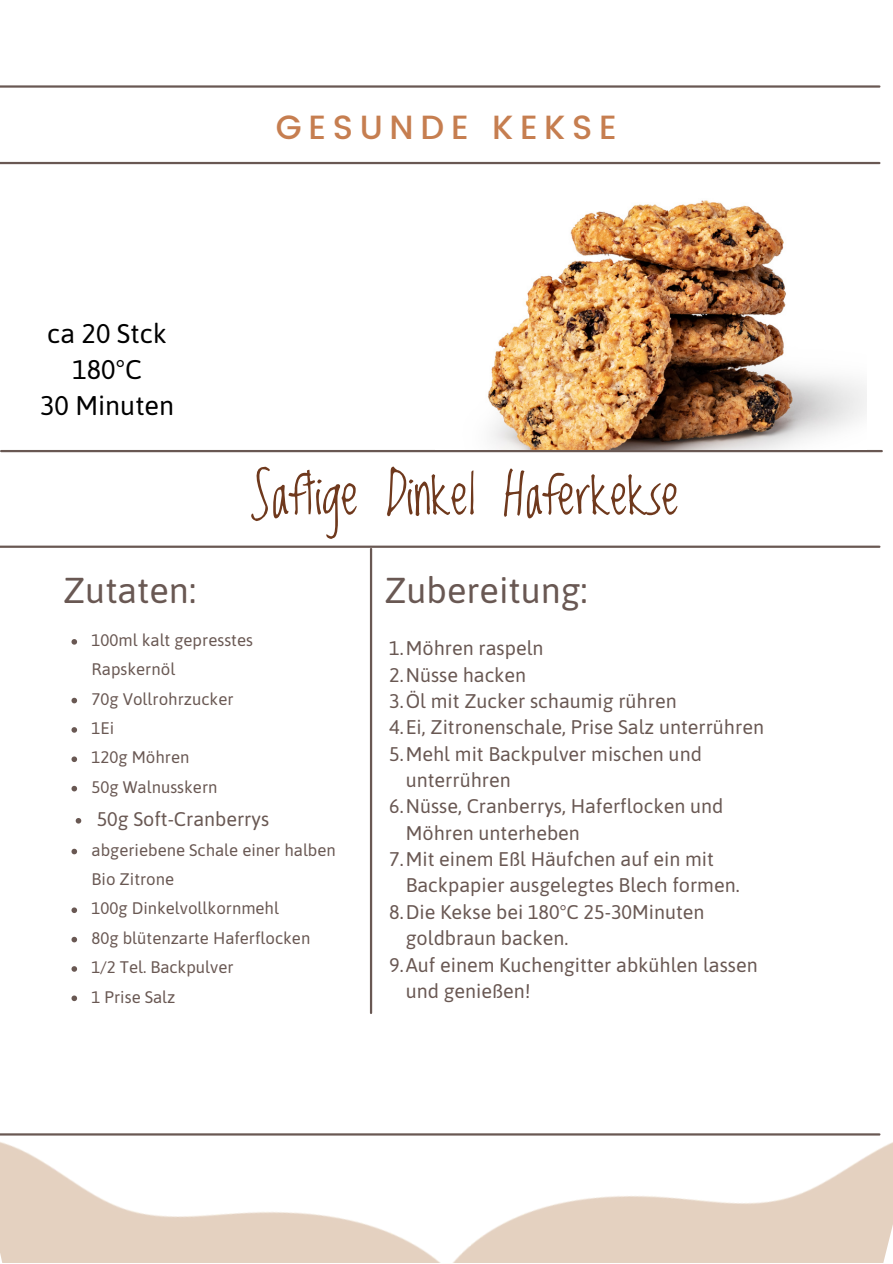
<style>
.page{position:relative;width:893px;height:1264px;background:#fff}
.page>*{position:absolute;margin:0;border:0;box-sizing:border-box;transform-origin:0 0}
.t1{font:55.05px "Lovedbythe King";color:#6f391d}
.t2{font:36px "Asap";color:#695853}
.t3{font:500 33.6px "Poppins";letter-spacing:.2em;color:#c67e50}
.t4{font:27px "Asap";color:#000}
.t5{font:19.8px/26.4px "Asap";color:#695853}
.t6{font:16.8px/29.4px "Asap";color:#695853}
</style>
<div class="page">
<hr style="left:0;top:162px;width:879px;height:2px;background:#695853">
<hr style="left:0;top:545px;width:879px;height:3px;background:#695853">
<hr style="left:1px;top:450px;width:880px;height:2px;background:#695853">
<hr style="left:370px;top:549px;width:2px;height:463px;background:#695853">
<hr style="left:0;top:85px;width:879px;height:3px;background:#695853">
<img style="left:488px;top:200px;width:378px;height:250px">
<img style="left:470px;top:1133px;width:422px;height:129px">
<img style="left:0;top:1133px;width:470px;height:129px">
<svg style="left:71px;top:639px;width:6px;height:5px"></svg>
<svg style="left:71px;top:697px;width:6px;height:6px"></svg>
<svg style="left:71px;top:727px;width:6px;height:5px"></svg>
<svg style="left:71px;top:756px;width:6px;height:6px"></svg>
<svg style="left:71px;top:785px;width:6px;height:6px"></svg>
<svg style="left:76px;top:818px;width:5px;height:5px"></svg>
<svg style="left:71px;top:848px;width:6px;height:6px"></svg>
<svg style="left:71px;top:907px;width:6px;height:6px"></svg>
<svg style="left:71px;top:936px;width:6px;height:6px"></svg>
<svg style="left:71px;top:966px;width:6px;height:5px"></svg>
<svg style="left:71px;top:995px;width:6px;height:6px"></svg>
<p class="t4" style="left:47px;top:317px;width:121px">ca 20 Stck</p>
<p class="t4" style="left:72px;top:353px;width:71px">180°C</p>
<p class="t4" style="left:40px;top:389px;width:136px">30 Minuten</p>
<p class="t3" style="left:276px;top:107px;width:342px">GESUNDE KEKSE</p>
<p class="t1" style="left:249px;top:463px;width:431px">Saftige Dinkel Haferkekse</p>
<p class="t2" style="left:63px;top:569px;width:134px">Zutaten:</p>
<p class="t2" style="left:384px;top:569px;width:205px">Zubereitung:</p>
<p class="t6" style="left:92px;top:625px;width:163px">100ml kalt gepresstes<br>Rapskernöl</p>
<p class="t6" style="left:92px;top:684px;width:143px">70g Vollrohrzucker</p>
<p class="t6" style="left:92px;top:713px;width:24px">1Ei</p>
<p class="t6" style="left:92px;top:742px;width:99px">120g Möhren</p>
<p class="t6" style="left:92px;top:772px;width:127px">50g Walnusskern</p>
<p class="t5" style="left:97px;top:806px;width:174px">50g Soft-Cranberrys</p>
<p class="t6" style="left:92px;top:835px;width:246px">abgeriebene Schale einer halben<br>Bio Zitrone</p>
<p class="t6" style="left:92px;top:893px;width:189px">100g Dinkelvollkornmehl</p>
<p class="t6" style="left:92px;top:923px;width:220px">80g blütenzarte Haferflocken</p>
<p class="t6" style="left:92px;top:952px;width:143px">1/2 Tel. Backpulver</p>
<p class="t6" style="left:92px;top:981px;width:85px">1 Prise Salz</p>
<p class="t5" style="left:389px;top:634px;width:156px">1.Möhren raspeln</p>
<p class="t5" style="left:389px;top:661px;width:138px">2.Nüsse hacken</p>
<p class="t5" style="left:389px;top:687px;width:289px">3.Öl mit Zucker schaumig rühren</p>
<p class="t5" style="left:389px;top:714px;width:376px">4.Ei, Zitronenschale, Prise Salz unterrühren</p>
<p class="t5" style="left:406px;top:740px;width:297px;text-indent:-16px">5.Mehl mit Backpulver mischen und unterrühren</p>
<p class="t5" style="left:406px;top:793px;width:319px;text-indent:-16px">6.Nüsse, Cranberrys, Haferflocken und<br>Möhren unterheben</p>
<p class="t5" style="left:406px;top:845px;width:335px;text-indent:-16px">7.Mit einem Eßl Häufchen auf ein mit<br>Backpapier ausgelegtes Blech formen.</p>
<p class="t5" style="left:406px;top:898px;width:300px;text-indent:-16px">8.Die Kekse bei 180°C 25-30Minuten goldbraun backen.</p>
<p class="t5" style="left:406px;top:951px;width:353px;text-indent:-16px">9.Auf einem Kuchengitter abkühlen lassen und genießen!</p>
</div>
